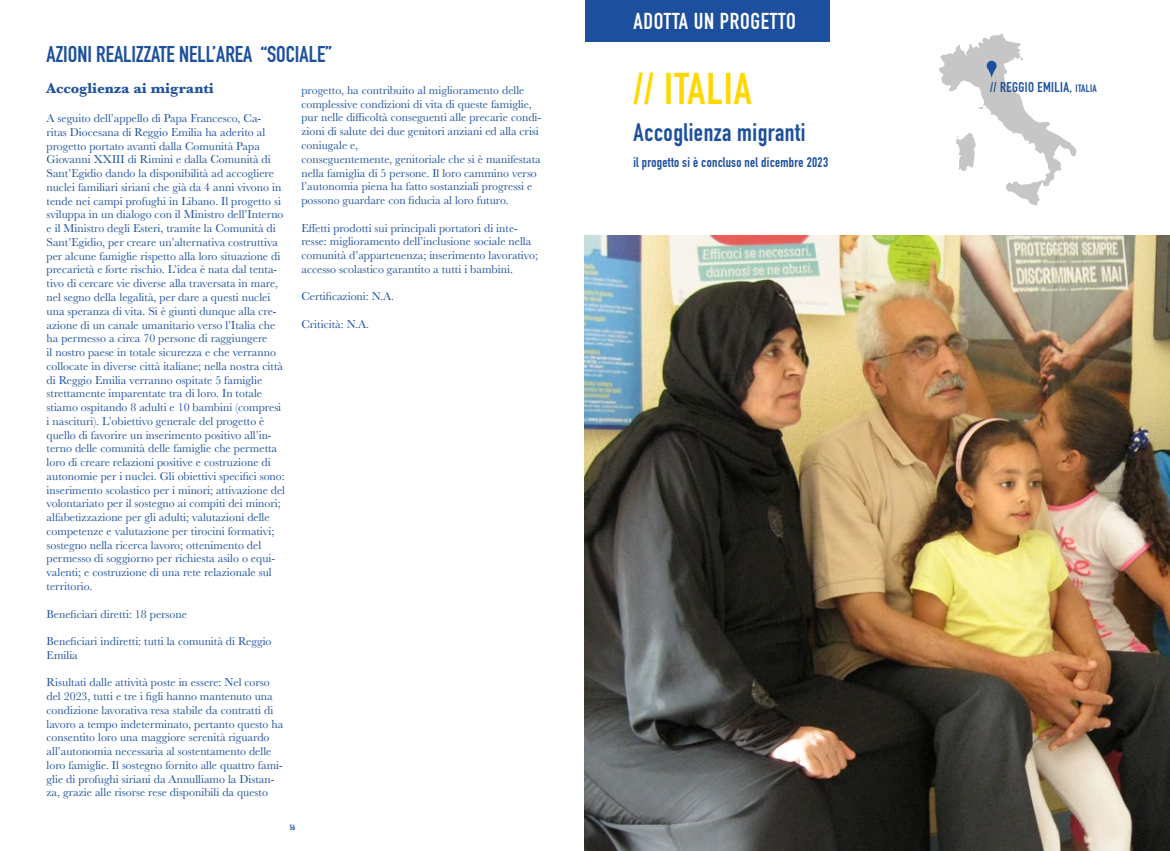
<style>
.page{position:relative;width:1170px;height:851px;background:#fff}
.page>*{position:absolute;margin:0;border:0;box-sizing:border-box;transform-origin:0 0}
.t1{font:43.75px "DIN Engschrift Std";letter-spacing:.025em;color:#ffd800}
.t2{font:25px "DIN Engschrift Std";letter-spacing:.02em;color:#1c4f9e}
.t3{font:22.62px "DIN Engschrift Std";letter-spacing:.03em;color:#fff}
.t4{font:22.5px "DIN Engschrift Std";color:#1c4f9e}
.t5{font:700 15px "Baskerville";color:#1c4f9e}
.t6{font:14px "DIN Engschrift Std";letter-spacing:.03em;color:#1c4f9e}
.t7{font:13.75px "DIN Engschrift Std";letter-spacing:.02em;color:#1c4f9e}
.t8{font:11.88px/13.8px "Baskerville";color:#1c4f9e}
.t9{font:7.5px "DIN Engschrift Std";color:#1c4f9e}
.s1{font-size:10.5px}
</style>
<div class="page">
<img style="left:585px;top:235px;width:584px;height:615px">
<div style="left:585px;top:0;width:244px;height:41px;background:#1c4f9e"></div>
<svg style="left:939px;top:34px;width:137px;height:171px"></svg>
<h3 class="t4" style="left:47px;top:41px;width:286px">AZIONI REALIZZATE NELL’AREA “SOCIALE”</h3>
<p class="t5" style="left:47px;top:78px;width:169px">Accoglienza ai migranti</p>
<p class="t8" style="left:47px;top:111px;width:240px">A seguito dell’appello di Papa Francesco, Ca-<br>ritas Diocesana di Reggio Emilia ha aderito al progetto portato avanti dalla Comunità Papa Giovanni XXIII di Rimini e dalla Comunità di Sant’Egidio dando la disponibilità ad accogliere nuclei familiari siriani che già da 4 anni vivono in tende nei campi profughi in Libano. Il progetto si sviluppa in un dialogo con il Ministro dell’Interno e il Ministro degli Esteri, tramite la Comunità di Sant’Egidio, per creare un’alternativa costruttiva per alcune famiglie rispetto alla loro situazione di precarietà e forte rischio. L’idea è nata dal tenta&shy;tivo di cercare vie diverse alla traversata in mare, nel segno della legalità, per dare a questi nuclei una speranza di vita. Si è giunti dunque alla cre&shy;azione di un canale umanitario verso l’Italia che ha permesso a circa 70 persone di raggiungere<br>il nostro paese in totale sicurezza e che verranno collocate in diverse città italiane; nella nostra città di Reggio Emilia verranno ospitate 5 famiglie strettamente imparentate tra di loro. In totale stiamo ospitando 8 adulti e 10 bambini (compresi i nascituri). L’obiettivo generale del progetto è quello di favorire un inserimento positivo all’in&shy;terno delle comunità delle famiglie che permetta loro di creare relazioni positive e costruzione di autonomie per i nuclei. Gli obiettivi specifici sono: inserimento scolastico per i minori; attivazione del volontariato per il sostegno ai compiti dei minori; alfabetizzazione per gli adulti; valutazioni delle competenze e valutazione per tirocini formativi; sostegno nella ricerca lavoro; ottenimento del permesso di soggiorno per richiesta asilo o equi&shy;valenti; e costruzione di una rete relazionale sul territorio.</p>
<p class="t8" style="left:47px;top:607px;width:142px">Beneficiari diretti: 18 persone</p>
<p class="t8" style="left:47px;top:634px;width:226px">Beneficiari indiretti: tutti la comunità di Reggio<br>Emilia</p>
<p class="t8" style="left:47px;top:675px;width:238px">Risultati dalle attività poste in essere: Nel corso del 2023, tutti e tre i figli hanno mantenuto una condizione lavorativa resa stabile da contratti di lavoro a tempo indeterminato, pertanto questo ha consentito loro una maggiore serenità riguardo all’autonomia necessaria al sostentamento delle loro famiglie. Il sostegno fornito alle quattro fami&shy;glie di profughi siriani da Annulliamo la Distan&shy;za, grazie alle risorse rese disponibili da questo</p>
<p class="t8" style="left:301px;top:83px;width:241px">progetto, ha contribuito al miglioramento delle complessive condizioni di vita di queste famiglie, pur nelle difficoltà conseguenti alle precarie condi&shy;zioni di salute dei due genitori anziani ed alla crisi coniugale e,<br>conseguentemente, genitoriale che si è manifestata nella famiglia di 5 persone. Il loro cammino verso l’autonomia piena ha fatto sostanziali progressi e possono guardare con fiducia al loro futuro.</p>
<p class="t8" style="left:301px;top:221px;width:238px">Effetti prodotti sui principali portatori di inte&shy;resse: miglioramento dell’inclusione sociale nella comunità d’appartenenza; inserimento lavorativo; accesso scolastico garantito a tutti i bambini.</p>
<p class="t8" style="left:301px;top:290px;width:94px">Certificazioni: N.A.</p>
<p class="t8" style="left:301px;top:317px;width:69px">Criticità: N.A.</p>
<p class="t9" style="left:290px;top:822px;width:7px">56</p>
<h3 class="t3" style="left:633px;top:8px;width:164px">ADOTTA UN PROGETTO</h3>
<h1 class="t1" style="left:633px;top:63px;width:120px">// ITALIA</h1>
<h2 class="t2" style="left:633px;top:117px;width:173px">Accoglienza migranti</h2>
<p class="t7" style="left:633px;top:154px;width:196px">il progetto si è concluso nel dicembre 2023</p>
<p class="t6" style="left:989px;top:79px;width:108px">// REGGIO EMILIA, <span class="s1">ITALIA</span></p>
</div>
